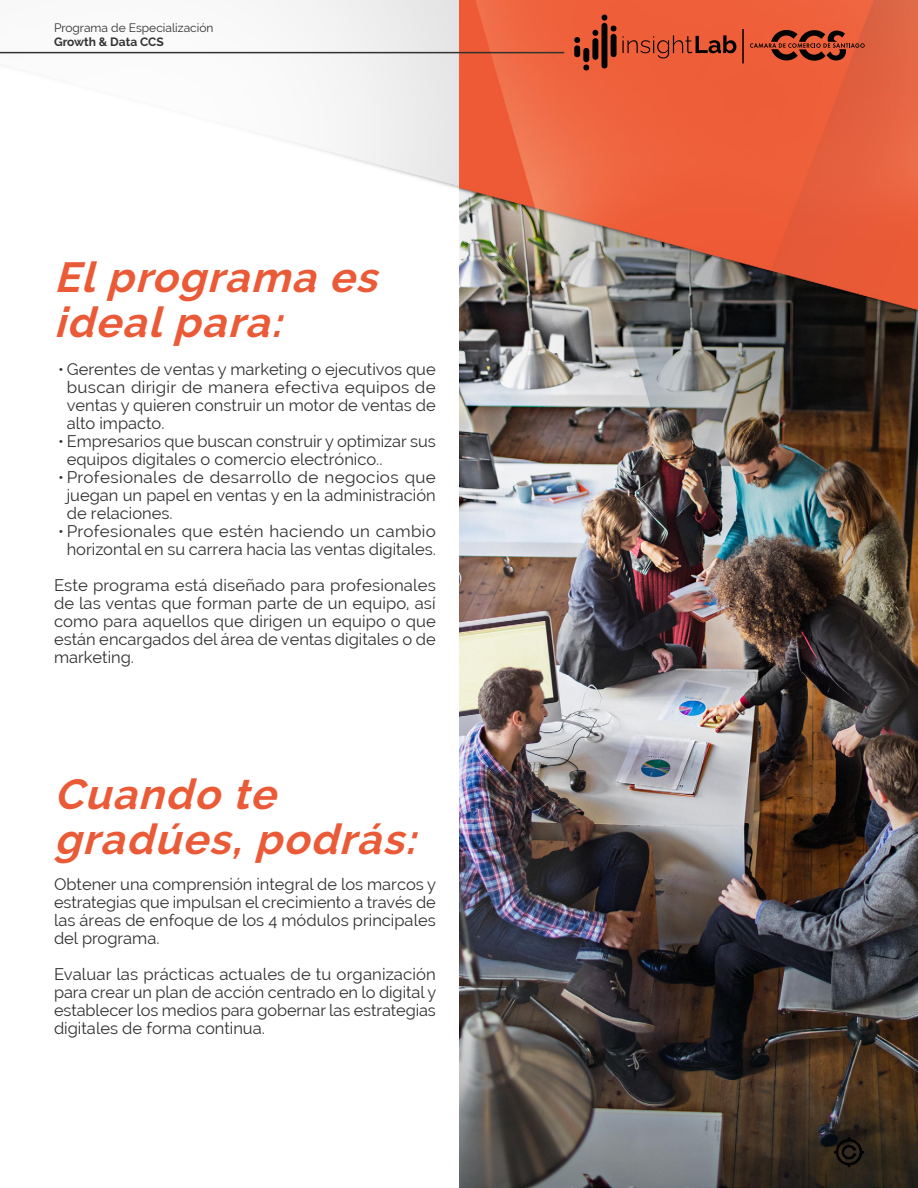
<style>
.page{position:relative;width:918px;height:1188px;background:#fff}
.page>*{position:absolute;margin:0;border:0;box-sizing:border-box;transform-origin:0 0}
.t1{font:italic 700 42px/45px "Raleway";color:#eb5a37}
.t2{font:16.5px/18px "Raleway";color:#333232;text-align:justify}
.t3{font:12px "Raleway";color:#333232}
.t4{font:700 12px "Raleway";color:#333232}
</style>
<div class="page">
<img style="left:459px;top:0;width:459px;height:1188px">
<hr style="left:0;top:52px;width:564px;height:1px;background:#333232">
<svg style="left:834px;top:1137px;width:30px;height:30px"></svg>
<svg style="left:573px;top:15px;width:163px;height:56px;background:#cb5031"></svg>
<hr style="left:742px;top:29px;width:2px;height:34px;background:#000">
<svg style="left:750px;top:30px;width:115px;height:31px;background:#a7442a"></svg>
<p class="t3" style="left:54px;top:21px;width:161px">Programa de Especialización</p>
<p class="t4" style="left:54px;top:35px;width:111px">Growth &amp; Data CCS</p>
<h1 class="t1" style="left:54px;top:255px;width:337px">Elprograma es idealpara:</h1>
<p class="t2" style="left:67px;top:360px;width:371px;text-indent:-8px">• Gerentes de ventas y marketing o ejecutivos que buscan dirigir de manera efectiva equipos de ventas y quieren construir un motor de ventas de alto impacto.</p>
<p class="t2" style="left:67px;top:432px;width:371px;text-indent:-8px">• Empresarios que buscan construir y optimizar sus equipos digitales o comercio electrónico..</p>
<p class="t2" style="left:67px;top:468px;width:371px;text-indent:-8px">• Profesionales de desarrollo de negocios que juegan un papel en ventas y en la administración de relaciones.</p>
<p class="t2" style="left:58px;top:522px;width:379px;text-align:center">• Profesionales que estén haciendo un cambio horizontal en su carrera hacia las ventas digitales.</p>
<p class="t2" style="left:54px;top:576px;width:383px">Este programa está diseñado para profesionales de las ventas que forman parte de un equipo, así como para aquellos que dirigen un equipo o que están encargados del área de ventas digitales o de marketing.</p>
<h1 class="t1" style="left:54px;top:772px;width:376px">Cuando te gradúes,podrás:</h1>
<p class="t2" style="left:54px;top:875px;width:384px">Obtener una comprensión integral de los marcos y estrategias que impulsan el crecimiento a través de las áreas de enfoque de los 4 módulos principales del programa.</p>
<p class="t2" style="left:54px;top:965px;width:384px">Evaluar las prácticas actuales de tu organización para crear un plan de acción centrado en lo digital y establecer los medios para gobernar las estrategias digitales de forma continua.</p>
</div>
